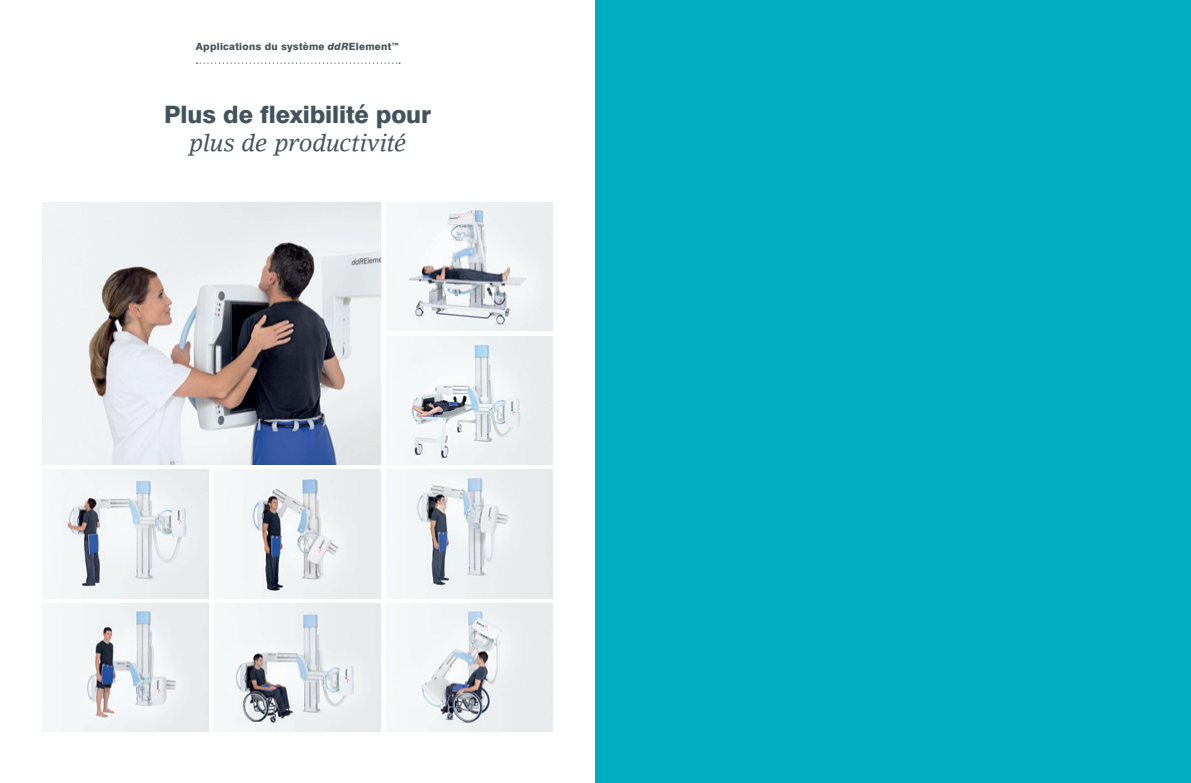
<style>
.page{position:relative;width:1191px;height:783px;background:#fff}
.page>*{position:absolute;margin:0;border:0;box-sizing:border-box;transform-origin:0 0}
.t1{font:800 24px "Swiss 721 BT";letter-spacing:-.01em;color:#43535d}
.t2{font:italic 24px "Lino Letter";letter-spacing:-.01em;color:#43535d}
.t3{font:800 10px "Swiss 721 BT";letter-spacing:.025em;color:#43535d}
.s1{font-style:italic}
</style>
<div class="page">
<div style="left:595px;top:0;width:596px;height:782px;background:#01adc0"></div>
<img style="left:386px;top:336px;width:167px;height:128px">
<img style="left:386px;top:203px;width:167px;height:128px">
<img style="left:43px;top:203px;width:338px;height:261px">
<img style="left:386px;top:470px;width:167px;height:128px">
<img style="left:222px;top:470px;width:159px;height:128px">
<img style="left:43px;top:470px;width:166px;height:128px">
<img style="left:386px;top:603px;width:167px;height:128px">
<img style="left:214px;top:603px;width:167px;height:128px">
<img style="left:43px;top:603px;width:166px;height:128px">
<svg style="left:196px;top:62px;width:204px;height:2px"></svg>
<p class="t3" style="left:196px;top:40px;width:205px">Applications du système <span class="s1">ddR</span>Element™</p>
<h1 class="t1" style="left:164px;top:99px;width:268px">Plus de flexibilité pour</h1>
<h1 class="t2" style="left:189px;top:128px;width:219px">plus de productivité</h1>
</div>
